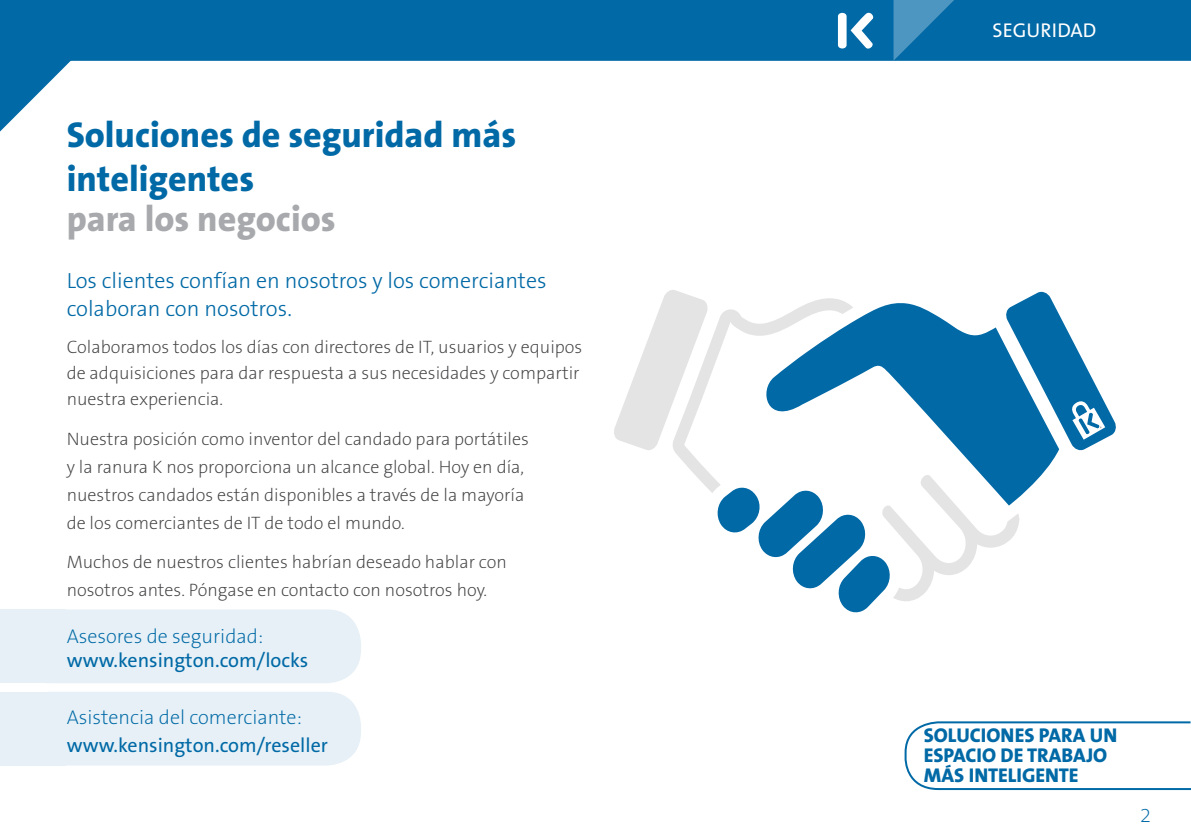
<style>
.page{position:relative;width:1191px;height:840px;background:#fff}
.page>*{position:absolute;margin:0;border:0;box-sizing:border-box;transform-origin:0 0}
.t1{font:36px/44px "The Sans KENSINGTON8 XB";color:#0069a6}
.t2{font:36px "The Sans KENSINGTON8 XB";color:#a7a9ac}
.t3{font:22px/28px "The Sans KENSINGTON3 Li";color:#0069a6}
.t4{font:20px "The Sans KENSINGTON5 Rg";color:#0069a6}
.t5{font:20px "The Sans KENSINGTON2 XL";color:#0069a6}
.t6{font:20px/20px "The Sans KENSINGTON8 XB";color:#0069a6}
.t7{font:20px "The Sans KENSINGTON5 Rg";color:#fff}
.t8{font:18px/28px "The Sans KENSINGTON2 XL";color:#414042}
</style>
<div class="page">
<div style="left:72px;top:0;width:1119px;height:61px;background:#0069a6"></div>
<svg style="left:850px;top:10px;width:25px;height:41px"></svg>
<div style="left:838px;top:13px;width:8px;height:35px;background:#fff;border-radius:4px"></div>
<svg style="left:0;top:0;width:72px;height:131px"></svg>
<svg style="left:893px;top:0;width:64px;height:61px;background:#247eb2"></svg>
<svg style="left:904px;top:721px;width:287px;height:69px"></svg>
<div style="left:16px;top:609px;width:345px;height:74px;background:#e6f0f6;border-radius:34px"></div>
<div style="left:0;top:609px;width:65px;height:74px;background:#e6f0f6"></div>
<div style="left:16px;top:691px;width:345px;height:74px;background:#e6f0f6;border-radius:34px"></div>
<div style="left:0;top:691px;width:65px;height:74px;background:#e6f0f6"></div>
<svg style="left:614px;top:290px;width:502px;height:323px"></svg>
<h1 class="t1" style="left:67px;top:114px;width:451px">Soluciones de seguridad más inteligentes</h1>
<h1 class="t2" style="left:67px;top:199px;width:270px">para los negocios</h1>
<p class="t3" style="left:67px;top:267px;width:481px">Los clientes confían en nosotros y los comerciantes colaboran con nosotros.</p>
<p class="t8" style="left:67px;top:334px;width:517px;line-height:26px">Colaboramos todos los días con directores de IT, usuarios y equipos de adquisiciones para dar respuesta a sus necesidades y compartir nuestra experiencia.</p>
<p class="t8" style="left:67px;top:425px;width:464px">Nuestra posición como inventor del candado para portátiles y la ranura K nos proporciona un alcance global. Hoy en día, nuestros candados están disponibles a través de la mayoría de los comerciantes de IT de todo el mundo.</p>
<p class="t8" style="left:67px;top:548px;width:442px">Muchos de nuestros clientes habrían deseado hablar con nosotros antes. Póngase en contacto con nosotros hoy.</p>
<p class="t5" style="left:67px;top:625px;width:198px">Asesores de seguridad:</p>
<p class="t4" style="left:67px;top:649px;width:243px">www.kensington.com/locks</p>
<p class="t5" style="left:67px;top:706px;width:237px">Asistencia del comerciante:</p>
<p class="t4" style="left:67px;top:734px;width:263px">www.kensington.com/reseller</p>
<p class="t7" style="left:992px;top:19px;width:105px">Seguridad</p>
<p class="t6" style="left:924px;top:725px;width:195px">SOLUCIONES PARA UN<br>ESPACIO DE TRABAJO<br>MÁS INTELIGENTE</p>
<p class="t5" style="left:1140px;top:804px;width:12px">2</p>
</div>
